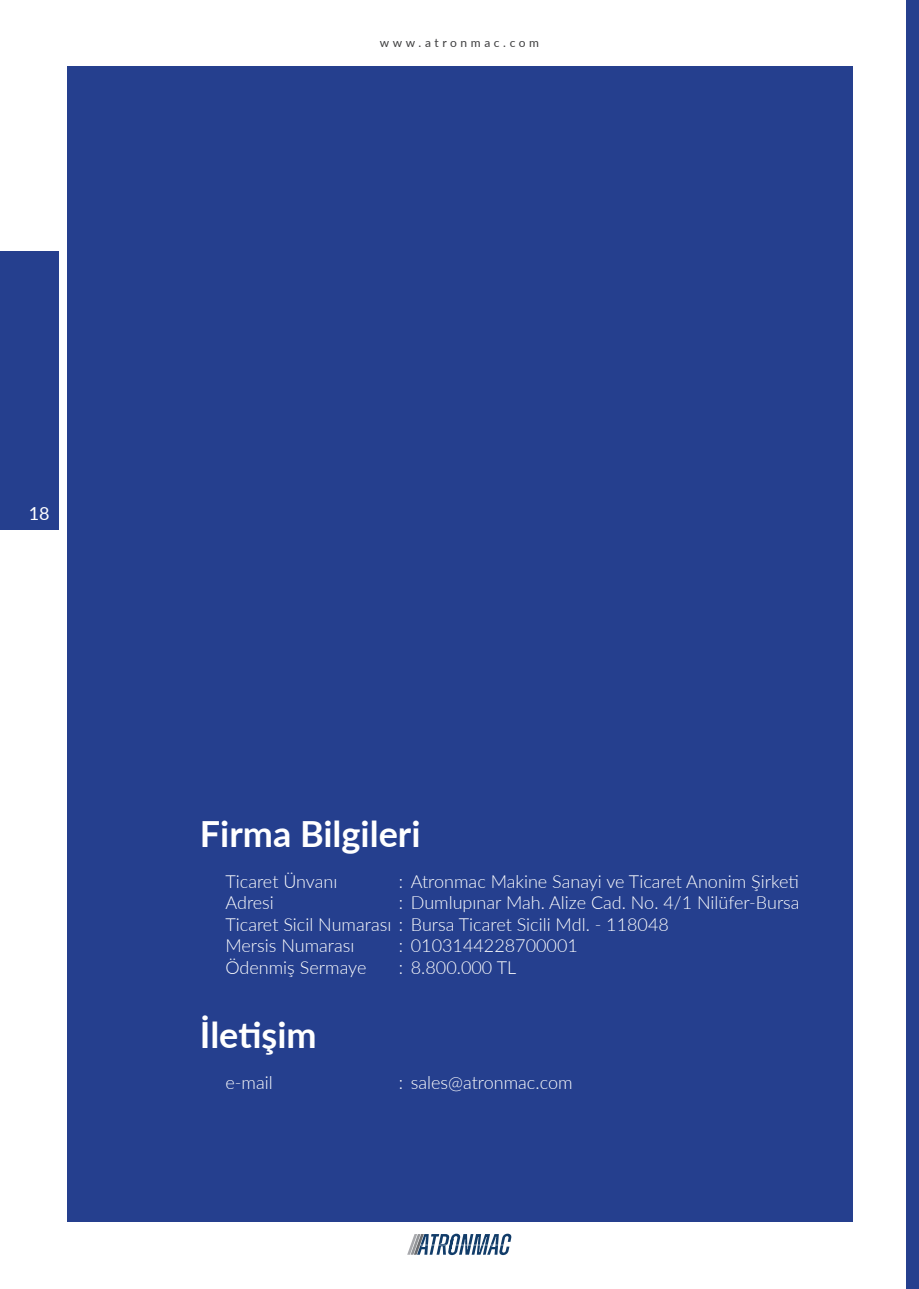
<style>
.page{position:relative;width:919px;height:1289px;background:#fff}
.page>*{position:absolute;margin:0;border:0;box-sizing:border-box;transform-origin:0 0}
.t1{font:700 36px "Lato";color:#fff}
.t2{font:300 18px/21.6px "Lato";color:#fff}
.t3{font:18px "Lato";color:#fff}
.t4{font:12px "Lato";letter-spacing:.3em;color:#3e3e3f}
</style>
<div class="page">
<svg style="left:407px;top:1233px;width:104px;height:21px"></svg>
<div style="left:0;top:251px;width:59px;height:278px;background:#253f8e"></div>
<div style="left:67px;top:67px;width:785px;height:1155px;background:#253f8e"></div>
<div style="left:906px;top:0;width:12px;height:1288px;background:#253f8e"></div>
<p class="t4" style="left:380px;top:34px;width:161px">www.atronmac.com</p>
<p class="t3" style="left:29px;top:500px;width:22px">18</p>
<h1 class="t1" style="left:200px;top:807px;width:222px">Firma Bilgileri</h1>
<p class="t2" style="left:225px;top:869px;width:445px">Ticaret Ünvanı<br>Adresi<br>Ticaret Sicil Numarası : Bursa Ticaret Sicili Mdl. - 118048<br>Mersis Numarası<br>Ödenmiş Sermaye</p>
<p class="t2" style="left:399px;top:869px;width:402px">: Atronmac Makine Sanayi ve Ticaret Anonim Şirketi : Dumlupınar Mah. Alize Cad. No. 4/1 Nilüfer-Bursa</p>
<p class="t2" style="left:399px;top:934px;width:181px">: 0103144228700001 : 8.800.000 TL</p>
<h1 class="t1" style="left:200px;top:1008px;width:118px">İletişim</h1>
<p class="t2" style="left:225px;top:1070px;width:49px">e-mail</p>
<p class="t2" style="left:399px;top:1070px;width:175px">: sales@atronmac.com</p>
</div>
